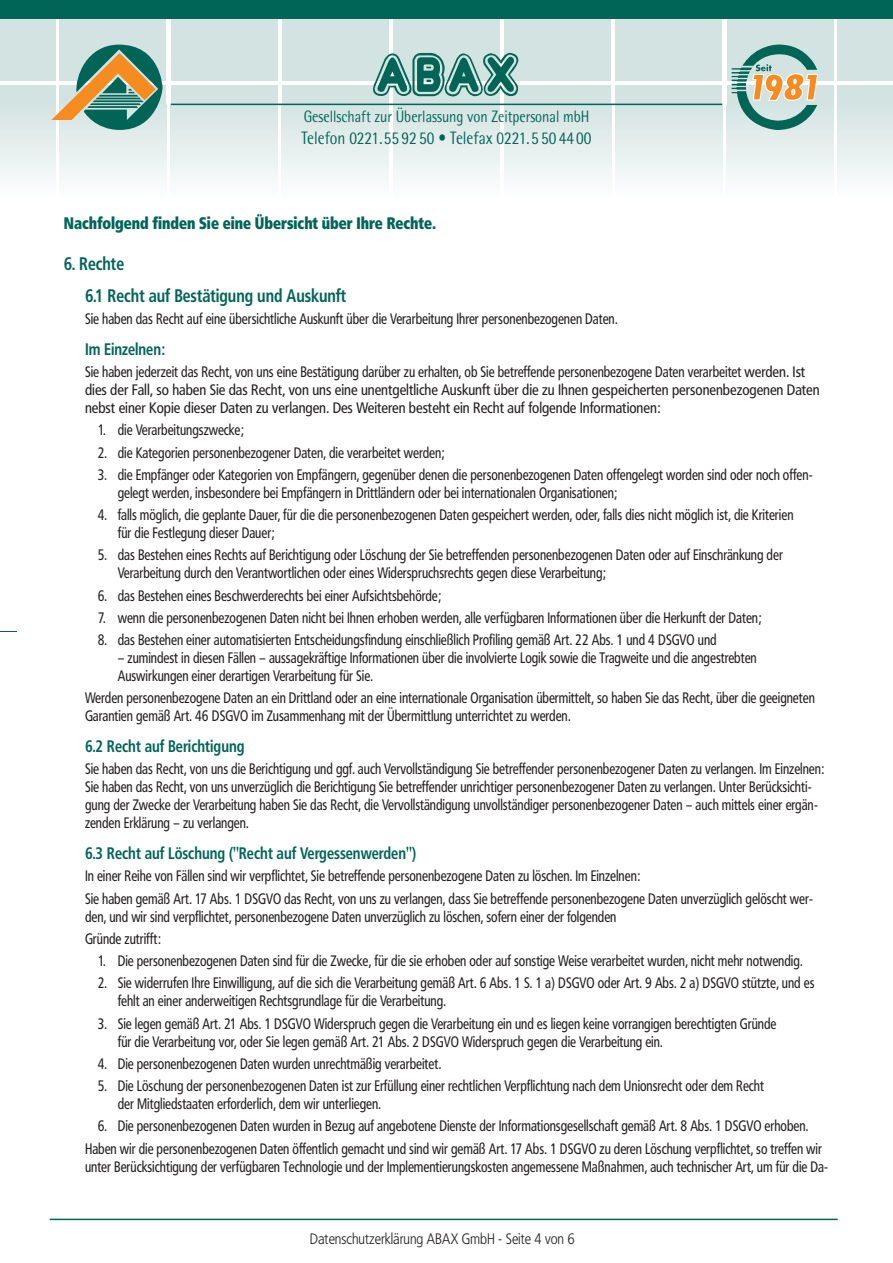
<style>
.page{position:relative;width:893px;height:1263px;background:#fff}
.page>*{position:absolute;margin:0;border:0;box-sizing:border-box;transform-origin:0 0}
.t1{font:700 18px/32.2px "Frutiger Condensed BQ";color:#006557;scale:.9 1}
.t2{font:18px "Rotis Semi Sans";color:#006557;scale:.85 1}
.t3{font:700 16.5px "Frutiger Condensed BQ";color:#006557;scale:.9 1}
.t4{font:800 16.5px "Frutiger Condensed BQ";color:#006557;scale:.9 1}
.t5{font:16.5px "Rotis Semi Sans";color:#006557;scale:.85 1}
.t6{font:15px/18px "Frutiger Condensed BQ";color:#231f20;scale:.9 1}
.t7{font:300 15px "Frutiger Condensed BQ";color:#231f20}
</style>
<div class="page">
<div style="left:0;top:19px;width:55px;height:62px;background:#d2e3e1"></div>
<div style="left:838px;top:19px;width:55px;height:62px;background:#d2e3e1"></div>
<div style="left:60px;top:19px;width:106px;height:62px;background:#d2e3e1"></div>
<div style="left:171px;top:19px;width:107px;height:62px;background:#d2e3e1"></div>
<div style="left:282px;top:19px;width:107px;height:62px;background:#d2e3e1"></div>
<div style="left:393px;top:19px;width:107px;height:62px;background:#d2e3e1"></div>
<div style="left:504px;top:19px;width:107px;height:62px;background:#d2e3e1"></div>
<div style="left:615px;top:19px;width:107px;height:62px;background:#d2e3e1"></div>
<div style="left:726px;top:19px;width:107px;height:62px;background:#d2e3e1"></div>
<div style="left:0;top:85px;width:55px;height:111px;background:#d2e3e1"></div>
<div style="left:838px;top:85px;width:55px;height:111px;background:#d2e3e1"></div>
<div style="left:171px;top:85px;width:107px;height:111px;background:#d2e3e1"></div>
<div style="left:282px;top:85px;width:107px;height:111px;background:#d2e3e1"></div>
<div style="left:393px;top:85px;width:107px;height:111px;background:#d2e3e1"></div>
<div style="left:504px;top:85px;width:107px;height:111px;background:#d2e3e1"></div>
<div style="left:615px;top:85px;width:107px;height:111px;background:#d2e3e1"></div>
<div style="left:726px;top:85px;width:107px;height:111px;background:#d2e3e1"></div>
<img style="left:55px;top:105px;width:783px;height:74px">
<img style="left:0;top:123px;width:55px;height:73px">
<img style="left:838px;top:123px;width:55px;height:73px">
<img style="left:60px;top:105px;width:106px;height:74px">
<img style="left:171px;top:105px;width:107px;height:91px">
<img style="left:282px;top:105px;width:107px;height:91px">
<img style="left:393px;top:105px;width:107px;height:91px">
<img style="left:504px;top:105px;width:107px;height:91px">
<img style="left:615px;top:105px;width:107px;height:91px">
<img style="left:726px;top:105px;width:107px;height:91px">
<img style="left:732px;top:44px;width:86px;height:86px">
<hr style="left:171px;top:104px;width:551px;height:1px;background:#006557">
<img style="left:51px;top:53px;width:25px;height:67px">
<img style="left:76px;top:45px;width:87px;height:85px">
<img style="left:753px;top:74px;width:64px;height:26px">
<img style="left:373px;top:53px;width:146px;height:44px">
<svg style="left:0;top:631px;width:17px;height:1px"></svg>
<div style="left:0;top:0;width:893px;height:19px;background:#006557"></div>
<hr style="left:50px;top:1218px;width:788px;height:2px;background:#006557">
<p class="t5" style="left:304px;top:111px;width:337px">Gesellschaft zur Überlassung von Zeitpersonal mbH</p>
<p class="t2" style="left:301px;top:131px;width:343px">Telefon 0221.55 92 50 • Telefax 0221.5 50 44 00</p>
<p class="t4" style="left:64px;top:214px;width:415px">Nachfolgend finden Sie eine Übersicht über Ihre Rechte.</p>
<p class="t1" style="left:85px;top:247px;width:292px;text-indent:-21px">6. Rechte<br>6.1 Recht auf Bestätigung und Auskunft</p>
<p class="t6" style="left:85px;top:310px;width:593px">Sie haben das Recht auf eine übersichtliche Auskunft über die Verarbeitung Ihrer personenbezogenen Daten.</p>
<p class="t3" style="left:85px;top:339px;width:90px">Im Einzelnen:</p>
<p class="t6" style="left:85px;top:363px;width:818px">Sie haben jederzeit das Recht, von uns eine Bestätigung darüber zu erhalten, ob Sie betreffende personenbezogene Daten verarbeitet werden. Ist dies der Fall, so haben Sie das Recht, von uns eine unentgeltliche Auskunft über die zu Ihnen gespeicherten personenbezogenen Daten nebst einer Kopie dieser Daten zu verlangen. Des Weiteren besteht ein Recht auf folgende Informationen:</p>
<p class="t6" style="left:98px;top:421px;width:164px">1. die Verarbeitungszwecke;</p>
<p class="t6" style="left:98px;top:443px;width:387px">2. die Kategorien personenbezogener Daten, die verarbeitet werden;</p>
<p class="t6" style="left:118px;top:466px;width:774px;text-indent:-20px">3. die Empfänger oder Kategorien von Empfängern, gegenüber denen die personenbezogenen Daten offengelegt worden sind oder noch offen&shy;gelegt werden, insbesondere bei Empfängern in Drittländern oder bei internationalen Organisationen;</p>
<p class="t6" style="left:118px;top:506px;width:752px;text-indent:-20px">4. falls möglich, die geplante Dauer, für die die personenbezogenen Daten gespeichert werden, oder, falls dies nicht möglich ist, die Kriterien für die Festlegung dieser Dauer;</p>
<p class="t6" style="left:118px;top:546px;width:740px;text-indent:-20px">5. das Bestehen eines Rechts auf Berichtigung oder Löschung der Sie betreffenden personenbezogenen Daten oder auf Einschränkung der<br>Verarbeitung durch den Verantwortlichen oder eines Widerspruchsrechts gegen diese Verarbeitung;</p>
<p class="t6" style="left:98px;top:586px;width:383px">6. das Bestehen eines Beschwerderechts bei einer Aufsichtsbehörde;</p>
<p class="t6" style="left:98px;top:609px;width:739px">7. wenn die personenbezogenen Daten nicht bei Ihnen erhoben werden, alle verfügbaren Informationen über die Herkunft der Daten;</p>
<p class="t6" style="left:98px;top:631px;width:689px">8. das Bestehen einer automatisierten Entscheidungsfindung einschließlich Profiling gemäß Art. 22 Abs. 1 und 4 DSGVO und</p>
<p class="t6" style="left:118px;top:649px;width:711px">– zumindest in diesen Fällen – aussagekräftige Informationen über die involvierte Logik sowie die Tragweite und die angestrebten<br>Auswirkungen einer derartigen Verarbeitung für Sie.</p>
<p class="t6" style="left:85px;top:689px;width:812px">Werden personenbezogene Daten an ein Drittland oder an eine internationale Organisation übermittelt, so haben Sie das Recht, über die geeigneten<br>Garantien gemäß Art. 46 DSGVO im Zusammenhang mit der Übermittlung unterrichtet zu werden.</p>
<p class="t3" style="left:85px;top:737px;width:179px">6.2 Recht auf Berichtigung</p>
<p class="t6" style="left:85px;top:760px;width:823px">Sie haben das Recht, von uns die Berichtigung und ggf. auch Vervollständigung Sie betreffender personenbezogener Daten zu verlangen. Im Einzelnen:<br>Sie haben das Recht, von uns unverzüglich die Berichtigung Sie betreffender unrichtiger personenbezogener Daten zu verlangen. Unter Berücksichti&shy;gung der Zwecke der Verarbeitung haben Sie das Recht, die Vervollständigung unvollständiger personenbezogener Daten – auch mittels einer ergän&shy;zenden Erklärung – zu verlangen.</p>
<p class="t3" style="left:85px;top:844px;width:369px">6.3 Recht auf Löschung ("Recht auf Vergessenwerden")</p>
<p class="t6" style="left:85px;top:865px;width:810px;line-height:22.2px">In einer Reihe von Fällen sind wir verpflichtet, Sie betreffende personenbezogene Daten zu löschen. Im Einzelnen:<br>Sie haben gemäß Art. 17 Abs. 1 DSGVO das Recht, von uns zu verlangen, dass Sie betreffende personenbezogene Daten unverzüglich gelöscht wer-</p>
<p class="t6" style="left:85px;top:905px;width:592px;line-height:22.2px">den, und wir sind verpflichtet, personenbezogene Daten unverzüglich zu löschen, sofern einer der folgenden<br>Gründe zutrifft:</p>
<p class="t6" style="left:98px;top:952px;width:785px">1. Die personenbezogenen Daten sind für die Zwecke, für die sie erhoben oder auf sonstige Weise verarbeitet wurden, nicht mehr notwendig.</p>
<p class="t6" style="left:118px;top:974px;width:776px;text-indent:-20px">2. Sie widerrufen Ihre Einwilligung, auf die sich die Verarbeitung gemäß Art. 6 Abs. 1 S. 1 a) DSGVO oder Art. 9 Abs. 2 a) DSGVO stützte, und es fehlt an einer anderweitigen Rechtsgrundlage für die Verarbeitung.</p>
<p class="t6" style="left:118px;top:1014px;width:733px;text-indent:-20px">3. Sie legen gemäß Art. 21 Abs. 1 DSGVO Widerspruch gegen die Verarbeitung ein und es liegen keine vorrangigen berechtigten Gründe für die Verarbeitung vor, oder Sie legen gemäß Art. 21 Abs. 2 DSGVO Widerspruch gegen die Verarbeitung ein.</p>
<p class="t6" style="left:98px;top:1055px;width:383px">4. Die personenbezogenen Daten wurden unrechtmäßig verarbeitet.</p>
<p class="t6" style="left:118px;top:1077px;width:720px;text-indent:-20px">5. Die Löschung der personenbezogenen Daten ist zur Erfüllung einer rechtlichen Verpflichtung nach dem Unionsrecht oder dem Recht der Mitgliedstaaten erforderlich, dem wir unterliegen.</p>
<p class="t6" style="left:85px;top:1115px;width:820px;line-height:22.2px;text-align:center">6. Die personenbezogenen Daten wurden in Bezug auf angebotene Dienste der Informationsgesellschaft gemäß Art. 8 Abs. 1 DSGVO erhoben.<br>Haben wir die personenbezogenen Daten öffentlich gemacht und sind wir gemäß Art. 17 Abs. 1 DSGVO zu deren Löschung verpflichtet, so treffen wir</p>
<p class="t6" style="left:85px;top:1157px;width:827px">unter Berücksichtigung der verfügbaren Technologie und der Implementierungskosten angemessene Maßnahmen, auch technischer Art, um für die Da-</p>
<p class="t7" style="left:310px;top:1231px;width:266px">Datenschutzerklärung ABAX GmbH - Seite 4 von 6</p>
</div>
